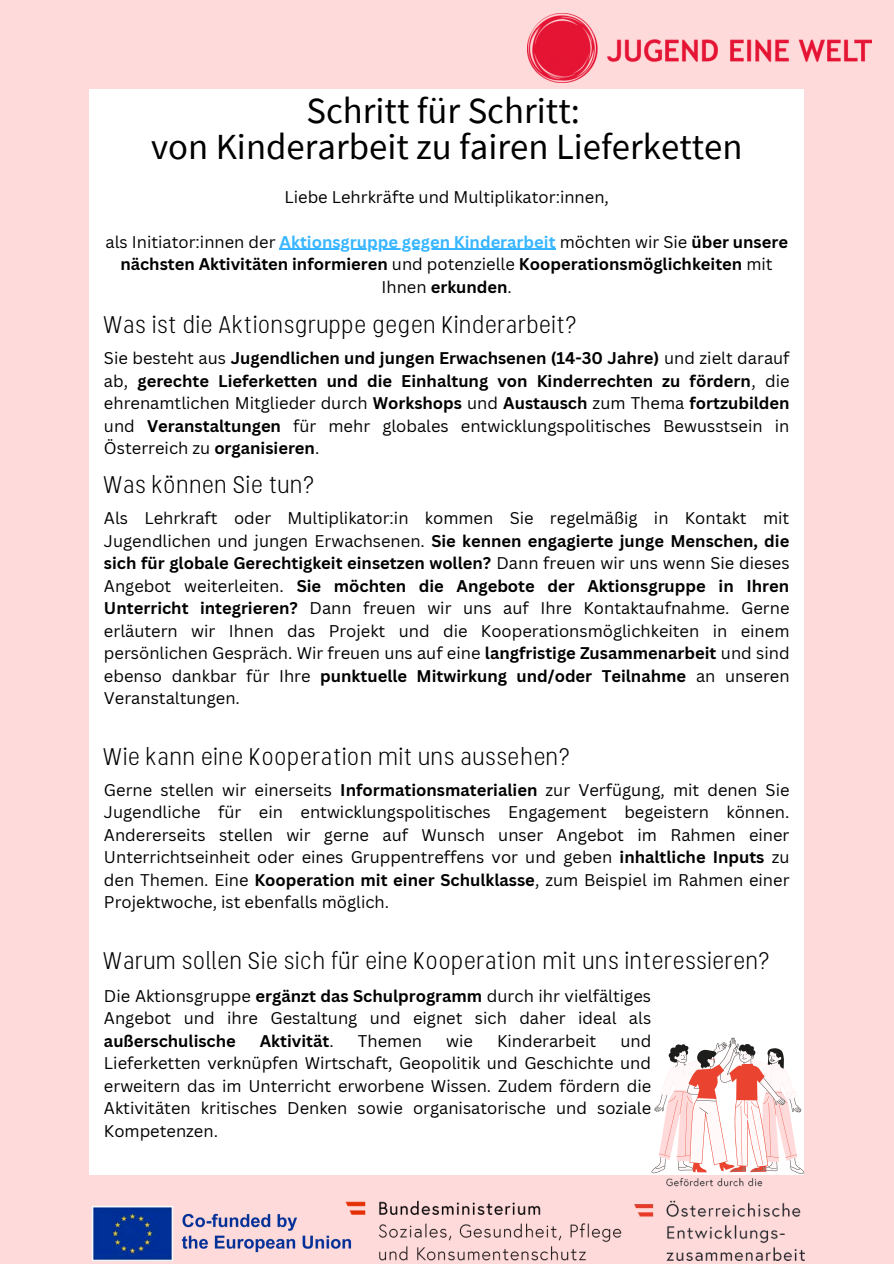
<style>
.page{position:relative;width:894px;height:1264px;background:#fff}
.page>*{position:absolute;margin:0;border:0;box-sizing:border-box;transform-origin:0 0}
.t1{font:36.75px/36px "Source Sans Pro";color:#000;text-align:center}
.t2{font:300 24px "Stellar";color:#000}
.t3{font:16.5px/22.5px "Canva Sans";color:#000;text-align:justify}
.t4{font:700 16.5px/22.5px "Canva Sans";color:#000;text-align:center}
.s1{font-weight:700;color:#38b6ff}
.s2{font-weight:700}
.s3{font-weight:400}
</style>
<div class="page">
<div style="left:0;top:0;width:893px;height:1263px;background:#ffdada"></div>
<div style="left:89px;top:89px;width:715px;height:1085px;background:#fff"></div>
<img style="left:634px;top:1178px;width:170px;height:82px">
<img style="left:92px;top:1206px;width:241px;height:55px">
<img style="left:527px;top:13px;width:344px;height:69px">
<svg style="left:651px;top:1037px;width:153px;height:136px"></svg>
<img style="left:333px;top:1200px;width:289px;height:61px">
<hr style="left:279px;top:249px;width:276px;height:1px;background:#38b6ff">
<h2 class="t1" style="left:151px;top:92px;width:592px">Schritt für Schritt:<br>von Kinderarbeit zu fairen Lieferketten</h2>
<h1 class="t3" style="left:284px;top:185px;width:326px">Liebe Lehrkräfte und Multiplikator:innen,</h1>
<p class="t3" style="left:105px;top:230px;width:683px">als Initiator:innen der <span class="s1">Aktionsgruppe gegen Kinderarbeit</span> möchten wir Sie <span class="s2">über unsere</span></p>
<p class="t4" style="left:120px;top:252px;width:653px">nächsten Aktivitäten informieren <span class="s3">und potenzielle</span> Kooperationsmöglichkeiten <span class="s3">mit<br>Ihnen</span> erkunden<span class="s3">.</span></p>
<h2 class="t2" style="left:104px;top:310px;width:476px">Was ist die Aktionsgruppe gegen Kinderarbeit?</h2>
<p class="t4" style="left:104px;top:346px;width:687px;text-align:justify"><span class="s3">Sie besteht aus</span> Jugendlichen und jungen Erwachsenen (14-30 Jahre) <span class="s3">und zielt darauf ab,</span> gerechte Lieferketten und die Einhaltung von Kinderrechten zu fördern<span class="s3">, die ehrenamtlichen Mitglieder durch</span> Workshops <span class="s3">und</span> Austausch <span class="s3">zum Thema</span> fortzubilden <span class="s3">und</span> Veranstaltungen <span class="s3">für mehr globales entwicklungspolitisches Bewusstsein in Österreich zu</span> organisieren<span class="s3">.</span></p>
<p class="t2" style="left:104px;top:470px;width:214px">Was können Sie tun?</p>
<p class="t3" style="left:104px;top:506px;width:687px">Als Lehrkraft oder Multiplikator:in kommen Sie regelmäßig in Kontakt mit Jugendlichen und jungen Erwachsenen. <span class="s2">Sie kennen engagierte junge Menschen, die sich für globale Gerechtigkeit einsetzen wollen?</span> Dann freuen wir uns wenn Sie dieses Angebot weiterleiten. <span class="s2">Sie möchten die Angebote der Aktionsgruppe in Ihren Unterricht integrieren?</span> Dann freuen wir uns auf Ihre Kontaktaufnahme. Gerne erläutern wir Ihnen das Projekt und die Kooperationsmöglichkeiten in einem persönlichen Gespräch. Wir freuen uns auf eine <span class="s2">langfristige Zusammenarbeit</span> und sind ebenso dankbar für Ihre <span class="s2">punktuelle Mitwirkung und/oder Teilnahme</span> an unseren Veranstaltungen.</p>
<h2 class="t2" style="left:104px;top:742px;width:469px">Wie kann eine Kooperation mit uns aussehen?</h2>
<p class="t3" style="left:104px;top:778px;width:686px">Gerne stellen wir einerseits <span class="s2">Informationsmaterialien</span> zur Verfügung, mit denen Sie Jugendliche für ein entwicklungspolitisches Engagement begeistern können.<br>Andererseits stellen wir gerne auf Wunsch unser Angebot im Rahmen einer Unterrichtseinheit oder eines Gruppentreffens vor und geben <span class="s2">inhaltliche Inputs</span> zu den Themen. Eine <span class="s2">Kooperation mit einer Schulklasse</span>, zum Beispiel im Rahmen einer Projektwoche, ist ebenfalls möglich.</p>
<h2 class="t2" style="left:104px;top:946px;width:669px">Warum sollen Sie sich für eine Kooperation mit uns interessieren?</h2>
<p class="t3" style="left:104px;top:984px;width:548px">Die Aktionsgruppe <span class="s2">ergänzt das Schulprogramm</span> durch ihr vielfältiges Angebot und ihre Gestaltung und eignet sich daher ideal als <span class="s2">außerschulische</span></p>
<p class="t4" style="left:260px;top:1029px;width:76px">Aktivität<span class="s3">.</span></p>
<p class="t3" style="left:358px;top:1029px;width:66px">Themen</p>
<p class="t3" style="left:446px;top:1029px;width:28px">wie</p>
<p class="t3" style="left:497px;top:1029px;width:101px">Kinderarbeit</p>
<p class="t3" style="left:104px;top:1029px;width:548px;text-indent:516px">und Lieferketten verknüpfen Wirtschaft, Geopolitik und Geschichte und erweitern das im Unterricht erworbene Wissen. Zudem fördern die Aktivitäten kritisches Denken sowie organisatorische und soziale Kompetenzen.</p>
</div>
